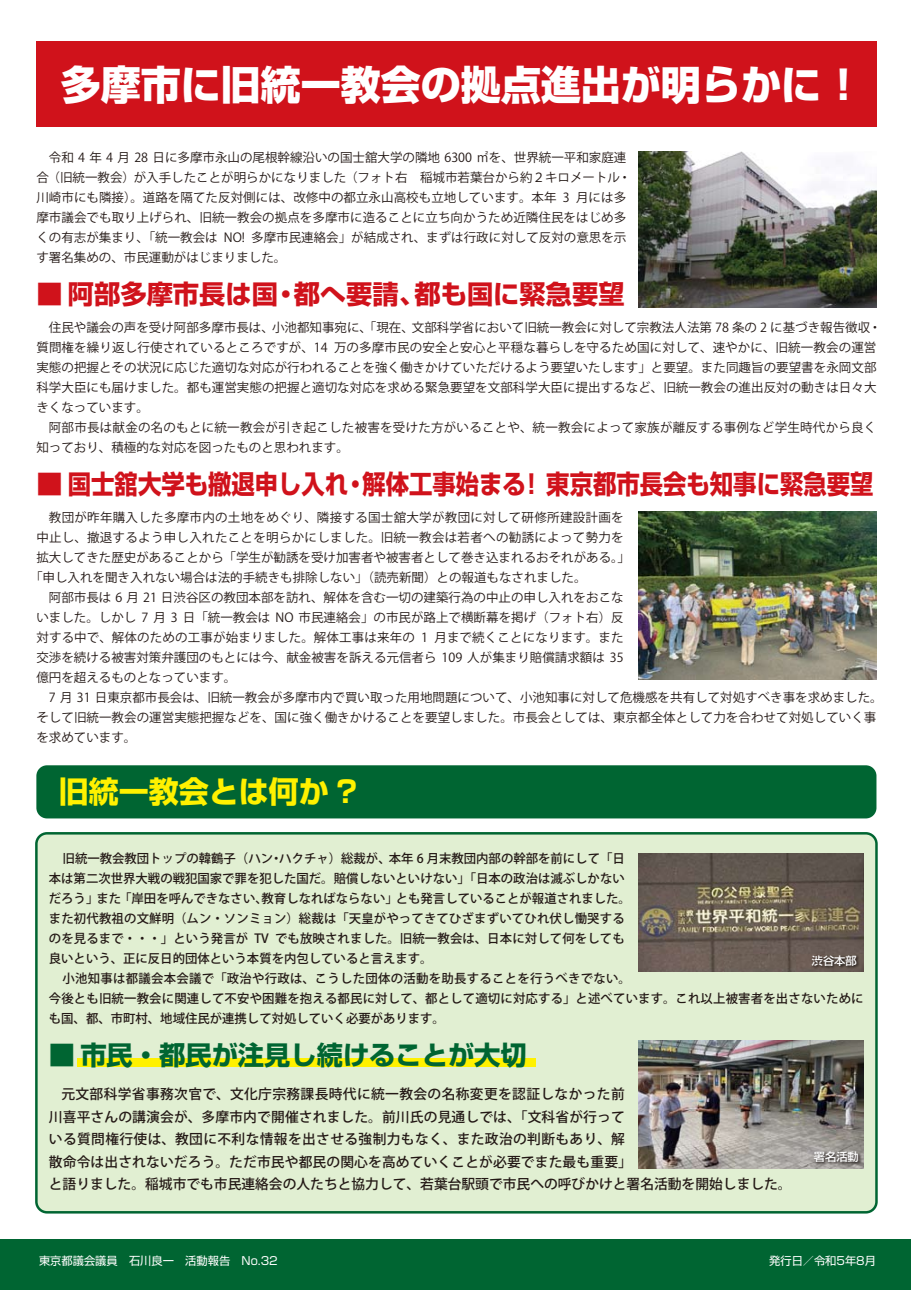
<style>
.page{position:relative;width:911px;height:1290px;background:#fff}
.page>*{position:absolute;margin:0;border:0;box-sizing:border-box;transform-origin:0 0}
.t1{font:800 40px "Shin Go Pro";color:#fff}
.t2{font:700 30px "Shin Go Pro";color:#fff100}
.t3{font:700 26.25px "Shin Go Pro";color:#d0121b}
.t4{font:700 26.25px "Shin Go Pro";color:#006532}
.t5{font:500 13.75px/22.5px "Koz Go Pro";letter-spacing:.01em;color:#231815}
.t6{font:12.5px/20px "Koz Go Pro";letter-spacing:.005em;color:#231815}
.t7{font:500 12.5px "Koz Go Pro";letter-spacing:.01em;color:#231815}
.t8{font:12.5px "Koz Go Pro";letter-spacing:.025em;color:#231815}
.t9{font:11.25px "Shin Go Pro";color:#fff}
.t10{font:500 11.25px "Shin Go Pro";color:#fff}
</style>
<div class="page">
<div style="left:36px;top:41px;width:840px;height:85px;background:#d0121b"></div>
<div style="left:36px;top:765px;width:840px;height:53px;background:#006532;border-radius:11px"></div>
<div style="left:36px;top:833px;width:840px;height:379px;background:#e1efd2;border-radius:11px"></div>
<div style="left:35px;top:832px;width:842px;height:381px;border:2px solid #006532;border-radius:11px"></div>
<img style="left:639px;top:151px;width:237px;height:156px">
<img style="left:639px;top:512px;width:237px;height:167px">
<img style="left:639px;top:853px;width:225px;height:118px">
<img style="left:639px;top:1040px;width:225px;height:128px">
<img style="left:809px;top:952px;width:52px;height:19px">
<div style="left:77px;top:1059px;width:458px;height:8px;background:#fff100"></div>
<img style="left:811px;top:1149px;width:52px;height:19px">
<div style="left:0;top:1239px;width:911px;height:51px;background:#006532"></div>
<p class="t1" style="left:61px;top:53px;width:793px">多摩市に旧統一教会の拠点進出が明らかに !</p>
<p class="t6" style="left:36px;top:148px;width:596px;text-indent:12px">令和 4 年 4 月 28 日に多摩市永山の尾根幹線沿いの国士舘大学の隣地 6300 ㎡を、世界統一平和家庭連合（旧統一教会）が入手したことが明らかになりました（フォト右　稲城市若葉台から約２キロメートル・川崎市にも隣接）。道路を隔てた反対側には、改修中の都立永山高校も立地しています。本年 3 月には多摩市議会でも取り上げられ、旧統一教会の拠点を多摩市に造ることに立ち向かうため近隣住民をはじめ多くの有志が集まり、「統一教会は NO! 多摩市民連絡会」が結成され、まずは行政に対して反対の意思を示す署名集めの、市民運動がはじまりました。</p>
<p class="t3" style="left:36px;top:274px;width:590px">■ 阿部多摩市長は国・都へ要請、都も国に緊急要望</p>
<p class="t6" style="left:49px;top:318px;width:833px">住民や議会の声を受け阿部多摩市長は、小池都知事宛に、「現在、文部科学省において旧統一教会に対して宗教法人法第 78 条の 2 に基づき報告徴収・</p>
<p class="t6" style="left:36px;top:338px;width:841px">質問権を繰り返し行使されているところですが、14 万の多摩市民の安全と安心と平穏な暮らしを守るため国に対して、速やかに、旧統一教会の運営</p>
<p class="t6" style="left:36px;top:358px;width:841px">実態の把握とその状況に応じた適切な対応が行われることを強く働きかけていただけるよう要望いたします」と要望。また同趣旨の要望書を永岡文部</p>
<p class="t6" style="left:36px;top:378px;width:841px">科学大臣にも届けました。都も運営実態の把握と適切な対応を求める緊急要望を文部科学大臣に提出するなど、旧統一教会の進出反対の動きは日々大</p>
<p class="t6" style="left:36px;top:398px;width:114px">きくなっています。</p>
<p class="t6" style="left:49px;top:418px;width:829px">阿部市長は献金の名のもとに統一教会が引き起こした被害を受けた方がいることや、統一教会によって家族が離反する事例など学生時代から良く</p>
<p class="t6" style="left:36px;top:438px;width:314px">知っており、積極的な対応を図ったものと思われます。</p>
<p class="t3" style="left:36px;top:464px;width:838px">■ 国士舘大学も撤退申し入れ・解体工事始まる! 東京都市長会も知事に緊急要望</p>
<p class="t8" style="left:49px;top:510px;width:576px">教団が昨年購入した多摩市内の土地をめぐり、隣接する国士舘大学が教団に対して研修所建設計画を</p>
<p class="t8" style="left:36px;top:530px;width:589px">中止し、撤退するよう申し入れたことを明らかにしました。旧統一教会は若者への勧誘によって勢力を</p>
<p class="t6" style="left:36px;top:548px;width:595px">拡大してきた歴史があることから「学生が勧誘を受け加害者や被害者として巻き込まれるおそれがある。」</p>
<p class="t6" style="left:30px;top:568px;width:558px">「申し入れを聞き入れない場合は法的手続きも排除しない」（読売新聞）との報道もなされました。</p>
<p class="t6" style="left:49px;top:588px;width:576px">阿部市長は 6 月 21 日渋谷区の教団本部を訪れ、解体を含む一切の建築行為の中止の申し入れをおこな</p>
<p class="t6" style="left:36px;top:608px;width:589px">いました。しかし 7 月 3 日「統一教会は NO 市民連絡会」の市民が路上で横断幕を掲げ（フォト右）反</p>
<p class="t6" style="left:36px;top:628px;width:588px">対する中で、解体のための工事が始まりました。解体工事は来年の 1 月まで続くことになります。また</p>
<p class="t6" style="left:36px;top:648px;width:589px">交渉を続ける被害対策弁護団のもとには今、献金被害を訴える元信者ら 109 人が集まり賠償請求額は 35</p>
<p class="t6" style="left:36px;top:668px;width:202px">億円を超えるものとなっています。</p>
<p class="t6" style="left:49px;top:688px;width:835px">7 月 31 日東京都市長会は、旧統一教会が多摩市内で買い取った用地問題について、小池知事に対して危機感を共有して対処すべき事を求めました。</p>
<p class="t6" style="left:36px;top:708px;width:841px">そして旧統一教会の運営実態把握などを、国に強く働きかけることを要望しました。市長会としては、東京都全体として力を合わせて対処していく事</p>
<p class="t6" style="left:36px;top:728px;width:101px">を求めています。</p>
<p class="t2" style="left:59px;top:768px;width:300px">旧統一教会とは何か ?</p>
<p class="t7" style="left:63px;top:850px;width:563px">旧統一教会教団トップの韓鶴子（ハン・ハクチャ）総裁が、本年 6 月末教団内部の幹部を前にして「日</p>
<p class="t7" style="left:49px;top:870px;width:577px">本は第二次世界大戦の戦犯国家で罪を犯した国だ。賠償しないといけない」「日本の政治は滅ぶしかない</p>
<p class="t7" style="left:49px;top:890px;width:583px">だろう」また「岸田を呼んできなさい、教育しなればならない」とも発言していることが報道されました。</p>
<p class="t7" style="left:49px;top:910px;width:577px">また初代教祖の文鮮明（ムン・ソンミョン）総裁は「天皇がやってきてひざまずいてひれ伏し慟哭する</p>
<p class="t7" style="left:49px;top:930px;width:577px">のを見るまで・・・」という発言が TV でも放映されました。旧統一教会は、日本に対して何をしても</p>
<p class="t7" style="left:49px;top:950px;width:385px">良いという、正に反日的団体という本質を内包していると言えます。</p>
<p class="t7" style="left:63px;top:970px;width:569px">小池知事は都議会本会議で「政治や行政は、こうした団体の活動を助長することを行うべきでない。</p>
<p class="t7" style="left:49px;top:990px;width:816px">今後とも旧統一教会に関連して不安や困難を抱える都民に対して、都として適切に対応する」と述べています。これ以上被害者を出さないために</p>
<p class="t7" style="left:49px;top:1010px;width:398px">も国、都、市町村、地域住民が連携して対処していく必要があります。</p>
<p class="t4" style="left:49px;top:1034px;width:479px">■ 市民・都民が注見し続けることが大切</p>
<p class="t5" style="left:49px;top:1083px;width:744px;text-indent:12px">元文部科学省事務次官で、文化庁宗務課長時代に統一教会の名称変更を認証しなかった前<br>川喜平さんの講演会が、多摩市内で開催されました。前川氏の見通しでは、「文科省が行って<br>いる質問権行使は、教団に不利な情報を出させる強制力もなく、また政治の判断もあり、解<br>散命令は出されないだろう。ただ市民や都民の関心を高めていくことが必要でまた最も重要」<br>と語りました。稲城市でも市民連絡会の人たちと協力して、若葉台駅頭で市民への呼びかけと署名活動を開始しました。</p>
<p class="t10" style="left:811px;top:951px;width:46px">渋谷本部</p>
<p class="t10" style="left:814px;top:1148px;width:46px">署名活動</p>
<p class="t9" style="left:39px;top:1251px;width:251px">東京都議会議員　石川良一　活動報告　No.32　</p>
<p class="t9" style="left:724px;top:1251px;width:153px">　　　　発行日／令和5年8月</p>
</div>
